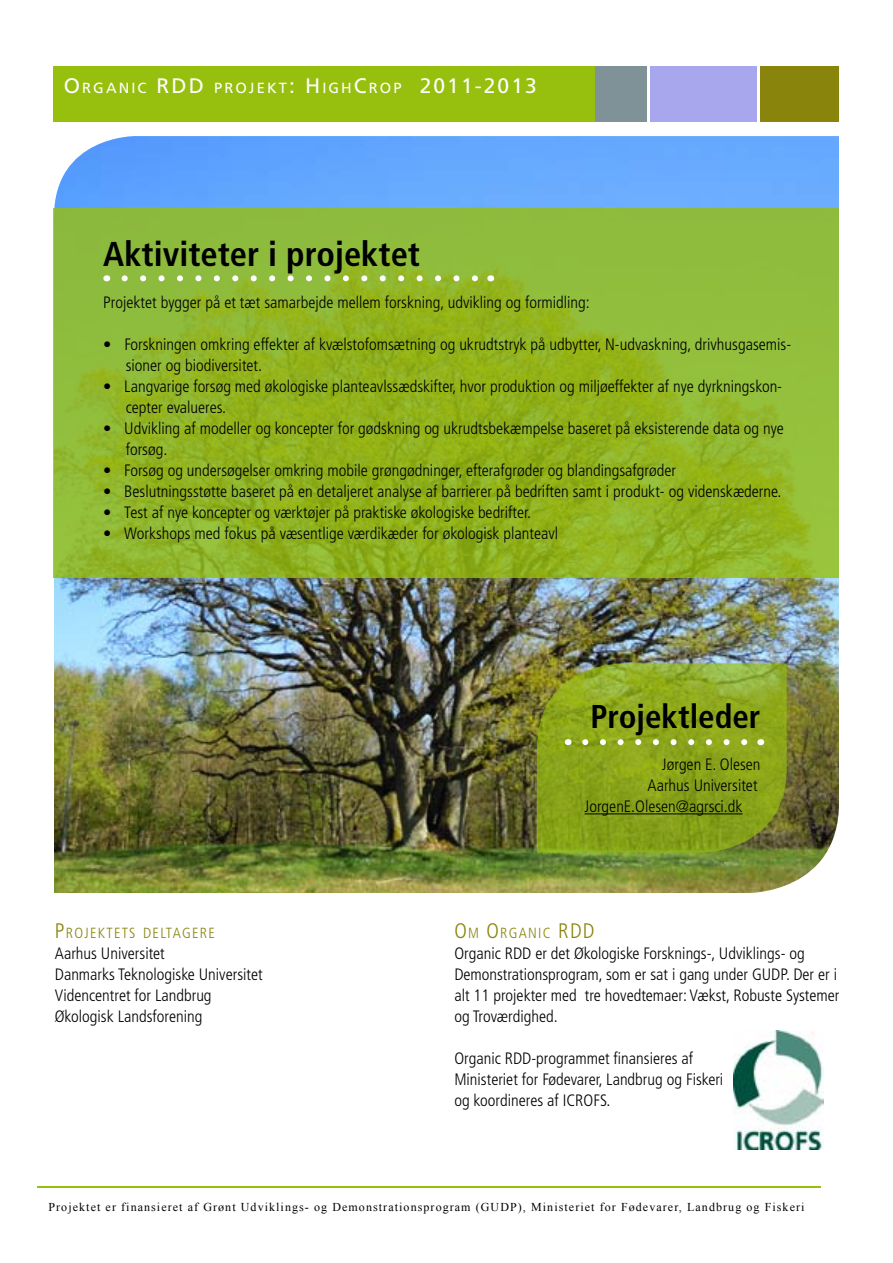
<style>
.page{position:relative;width:893px;height:1263px;background:#fff}
.page>*{position:absolute;margin:0;border:0;box-sizing:border-box;transform-origin:0 0}
.t1{font:700 condensed 34.5px "Frutiger LT Std";color:#000}
.t2{font:700 condensed 33px "Frutiger LT Std";color:#000}
.t3{font:300 condensed 16.5px/21px "Frutiger LT Std";color:#000}
.t4{font:14.7px "Frutiger LT Std";letter-spacing:.145em;color:#fff}
.t5{font:300 condensed 14.7px "Frutiger LT Std";letter-spacing:.085em;color:#89840c}
.t6{font:12px "Times New Roman";letter-spacing:.09em;color:#000}
.s1{font-size:21px}
</style>
<div class="page">
<div style="left:54px;top:66px;width:785px;height:55px;background:#97bf0d"></div>
<img style="left:54px;top:136px;width:785px;height:757px">
<svg style="left:537px;top:663px;width:250px;height:190px;fill:#8ba51b"></svg>
<hr style="left:584px;top:813px;width:159px;height:1px;background:#000">
<hr style="left:37px;top:1186px;width:783px;height:2px;background:#97bf0d">
<div style="left:601px;top:66px;width:238px;height:55px;background:#fff"></div>
<div style="left:595px;top:66px;width:51px;height:55px;background:#7f9298"></div>
<div style="left:650px;top:66px;width:107px;height:55px;background:#a8a7ed"></div>
<div style="left:760px;top:66px;width:79px;height:55px;background:#89840c"></div>
<svg style="left:54px;top:208px;width:785px;height:370px"></svg>
<svg style="left:125px;top:275px;width:356px;height:6px"></svg>
<svg style="left:585px;top:739px;width:166px;height:6px"></svg>
<img style="left:733px;top:1031px;width:91px;height:118px">
<p class="t4" style="left:64px;top:79px;width:475px"><span class="s1">O</span>RGANIC <span class="s1">RDD</span> PROJEKT<span class="s1">: H</span>IGH <span class="s1">C</span>ROP <span class="s1">2011-2013</span></p>
<h1 class="t1" style="left:103px;top:234px;width:318px">Aktiviteter i projektet</h1>
<p class="t3" style="left:103px;top:292px;width:488px">Projektet bygger på et tæt samarbejde mellem forskning, udvikling og formidling:</p>
<p class="t3" style="left:126px;top:334px;width:667px;text-indent:-22px">• Forskningen omkring effekter af kvælstofomsætning og ukrudtstryk på udbytter, N-udvaskning, drivhusgasemis&shy;sioner og biodiversitet.</p>
<p class="t3" style="left:126px;top:376px;width:658px;text-indent:-22px">• Langvarige forsøg med økologiske planteavlssædskifter, hvor produktion og miljøeffekter af nye dyrkningskon&shy;cepter evalueres.</p>
<p class="t3" style="left:126px;top:418px;width:660px;text-indent:-23px">• Udvikling af modeller og koncepter for gødskning og ukrudtsbekæmpelse baseret på eksisterende data og nye forsøg.</p>
<p class="t3" style="left:103px;top:460px;width:574px">• Forsøg og undersøgelser omkring mobile grøngødninger, efterafgrøder og blandingsafgrøder</p>
<p class="t3" style="left:103px;top:481px;width:680px">• Beslutningsstøtte baseret på en detaljeret analyse af barrierer på bedriften samt i produkt- og videnskæderne.</p>
<p class="t3" style="left:103px;top:502px;width:429px">• Test af nye koncepter og værktøjer på praktiske økologiske bedrifter.</p>
<p class="t3" style="left:103px;top:523px;width:456px">• Workshops med fokus på væsentlige værdikæder for økologisk planteavl</p>
<p class="t5" style="left:55px;top:925px;width:162px"><span class="s1">P</span>ROJEKTETS DELTAGERE</p>
<p class="t3" style="left:55px;top:943px;width:209px">Aarhus Universitet<br>Danmarks Teknologiske Universitet<br>Videncentret for Landbrug<br>Økologisk Landsforening</p>
<h2 class="t2" style="left:590px;top:697px;width:172px">Projektleder</h2>
<p class="t3" style="left:662px;top:754px;width:100px">Jørgen E. Olesen</p>
<p class="t3" style="left:647px;top:775px;width:112px">Aarhus Universitet</p>
<p class="t3" style="left:584px;top:796px;width:160px">JorgenE.Olesen@agrsci.dk</p>
<p class="t5" style="left:454px;top:925px;width:117px"><span class="s1">O</span>M <span class="s1">O</span>RGANIC <span class="s1">RDD</span></p>
<p class="t3" style="left:454px;top:943px;width:387px">Organic RDD er det Økologiske Forsknings-, Udviklings- og Demonstrationsprogram, som er sat i gang under GUDP. Der er i alt 11 projekter med tre hovedtemaer: Vækst, Robuste Systemer og Troværdighed.</p>
<p class="t3" style="left:454px;top:1048px;width:270px">Organic RDD-programmet finansieres af<br>Ministeriet for Fødevarer, Landbrug og Fiskeri og koordineres af ICROFS.</p>
<p class="t6" style="left:48px;top:1199px;width:758px">Projektet er finansieret af Grønt Udviklings- og Demonstrationsprogram (GUDP), Ministeriet for Fødevarer, Landbrug og Fiskeri</p>
</div>
